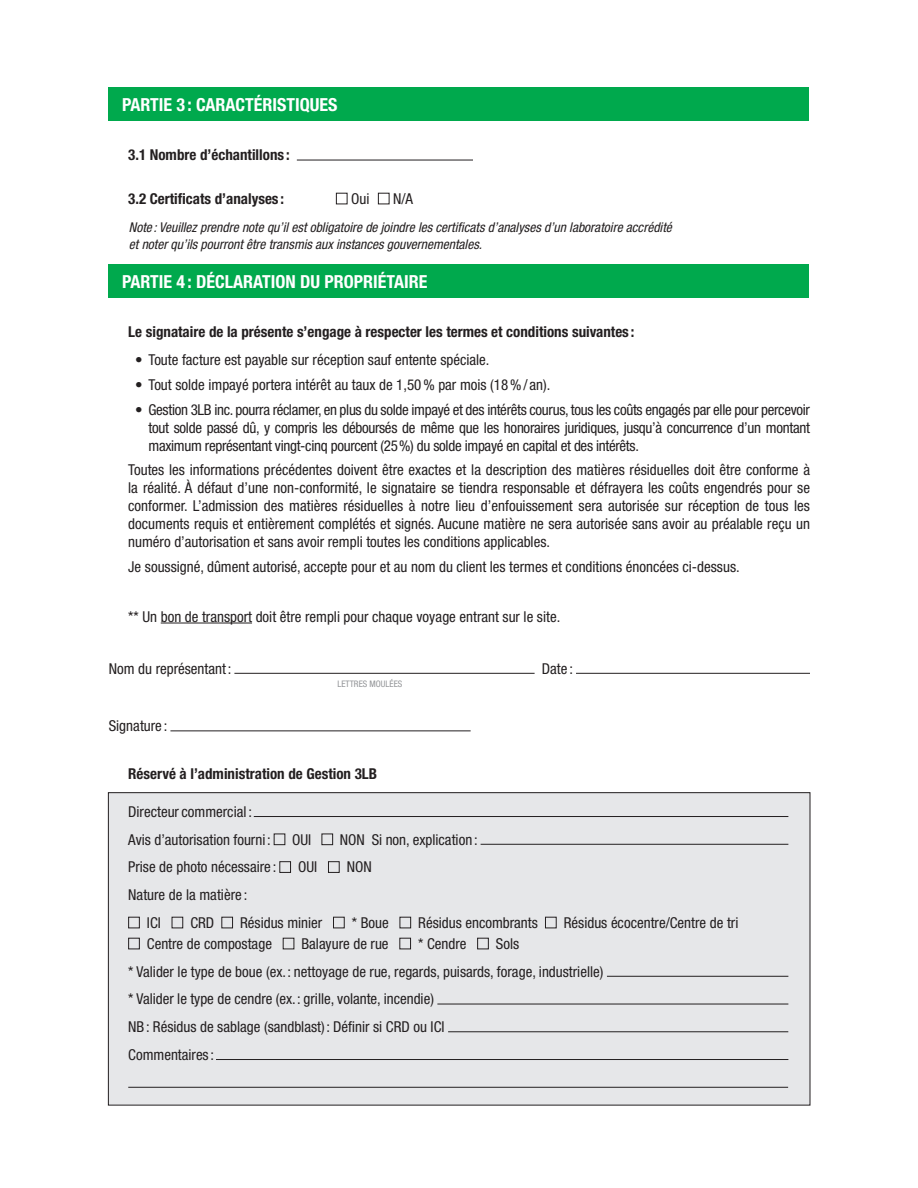
<style>
.page{position:relative;width:918px;height:1188px;background:#fff}
.page>*{position:absolute;margin:0;border:0;box-sizing:border-box;transform-origin:0 0}
.t1{font:700 condensed 18px "Helvetica Neue LT Std";color:#fff}
.t2{font:condensed 15px/18px "Helvetica Neue LT Std";color:#231f20}
.t3{font:700 condensed 15px "Helvetica Neue LT Std";color:#231f20}
.t4{font:italic condensed 13.5px/16.5px "Helvetica Neue LT Std";color:#231f20}
.t5{font:condensed 9px "Helvetica Neue LT Std";color:#939598}
</style>
<div class="page">
<div style="left:108px;top:793px;width:702px;height:312px;background:#e6e7e9"></div>
<div style="left:109px;top:88px;width:700px;height:33px;background:#00a94d"></div>
<div style="left:109px;top:265px;width:700px;height:33px;background:#00a94d"></div>
<hr style="left:297px;top:160px;width:176px;height:1px;background:#231f20">
<div style="left:336px;top:193px;width:11px;height:11px;border:1px solid #231f20"></div>
<div style="left:378px;top:193px;width:11px;height:11px;border:1px solid #231f20"></div>
<hr style="left:161px;top:623px;width:91px;height:1px;background:#231f20">
<hr style="left:254px;top:816px;width:534px;height:1px;background:#231f20">
<div style="left:274px;top:834px;width:11px;height:11px;border:1px solid #231f20"></div>
<div style="left:322px;top:834px;width:11px;height:11px;border:1px solid #231f20"></div>
<hr style="left:481px;top:844px;width:307px;height:1px;background:#231f20">
<div style="left:279px;top:861px;width:12px;height:12px;border:1px solid #231f20"></div>
<div style="left:328px;top:861px;width:12px;height:12px;border:1px solid #231f20"></div>
<div style="left:128px;top:917px;width:12px;height:11px;border:1px solid #231f20"></div>
<div style="left:172px;top:917px;width:11px;height:11px;border:1px solid #231f20"></div>
<div style="left:221px;top:917px;width:12px;height:11px;border:1px solid #231f20"></div>
<div style="left:333px;top:917px;width:12px;height:11px;border:1px solid #231f20"></div>
<div style="left:400px;top:917px;width:11px;height:11px;border:1px solid #231f20"></div>
<div style="left:545px;top:917px;width:12px;height:11px;border:1px solid #231f20"></div>
<div style="left:128px;top:938px;width:12px;height:11px;border:1px solid #231f20"></div>
<div style="left:399px;top:938px;width:12px;height:11px;border:1px solid #231f20"></div>
<div style="left:477px;top:938px;width:12px;height:11px;border:1px solid #231f20"></div>
<hr style="left:607px;top:976px;width:181px;height:1px;background:#231f20">
<hr style="left:437px;top:1004px;width:351px;height:1px;background:#231f20">
<hr style="left:448px;top:1031px;width:340px;height:1px;background:#231f20">
<hr style="left:216px;top:1059px;width:572px;height:1px;background:#231f20">
<hr style="left:128px;top:1087px;width:660px;height:1px;background:#231f20">
<hr style="left:234px;top:673px;width:301px;height:1px;background:#231f20">
<hr style="left:576px;top:673px;width:234px;height:1px;background:#231f20">
<hr style="left:170px;top:730px;width:301px;height:1px;background:#231f20">
<p class="t1" style="left:122px;top:93px;width:84px">PARTIE 3 : caractéristiq</p>
<p class="t1" style="left:310px;top:93px;width:20px">ues</p>
<p class="t3" style="left:128px;top:146px;width:163px">3.1 Nombre d’échantillons :</p>
<p class="t3" style="left:128px;top:189px;width:157px">3.2 Certificats d’analyses :</p>
<p class="t2" style="left:351px;top:190px;width:20px">Oui</p>
<p class="t2" style="left:393px;top:190px;width:22px">N/A</p>
<p class="t4" style="left:129px;top:220px;width:544px">Note : Veuillez prendre note qu’il est obligatoire de joindre les certificats d’analyses d’un laboratoire accrédité et noter qu’ils pourront être transmis aux instances gouvernementales.</p>
<p class="t1" style="left:122px;top:270px;width:307px">PARTIE 4 : DÉCLARATION DU PROPRIÉTAIRE</p>
<p class="t3" style="left:128px;top:323px;width:508px">Le signataire de la présente s’engage à respecter les termes et conditions suivantes :</p>
<p class="t2" style="left:135px;top:351px;width:356px">• Toute facture est payable sur réception sauf entente spéciale.</p>
<p class="t2" style="left:135px;top:375px;width:417px">• Tout solde impayé portera intérêt au taux de 1,50% par mois (18%/ an).</p>
<p class="t2" style="left:149px;top:400px;width:663px;text-align:justify;text-indent:-14px">• Gestion 3LB inc. pourra réclamer, en plus du solde impayé et des intérêts courus, tous les coûts engagés par elle pour percevoir tout solde passé dû, y compris les déboursés de même que les honoraires juridiques, jusqu’à concurrence d’un montant maximum représentant vingt-cinq pourcent (25%) du solde impayé en capital et des intérêts.</p>
<p class="t2" style="left:128px;top:461px;width:683px;text-align:justify">Toutes les informations précédentes doivent être exactes et la description des matières résiduelles doit être conforme à la réalité. À défaut d’une non-conformité, le signataire se tiendra responsable et défrayera les coûts engendrés pour se conformer. L’admission des matières résiduelles à notre lieu d’enfouissement sera autorisée sur réception de tous les documents requis et entièrement complétés et signés. Aucune matière ne sera autorisée sans avoir au préalable reçu un numéro d’autorisation et sans avoir rempli toutes les conditions applicables.</p>
<p class="t2" style="left:128px;top:558px;width:613px">Je soussigné, dûment autorisé, accepte pour et au nom du client les termes et conditions énoncées ci-dessus.</p>
<p class="t2" style="left:128px;top:607px;width:434px">** Un bon de transport doit être rempli pour chaque voyage entrant sur le site.</p>
<p class="t2" style="left:109px;top:659px;width:124px">Nom du représentant:</p>
<p class="t2" style="left:542px;top:659px;width:33px">Date :</p>
<p class="t2" style="left:109px;top:717px;width:60px">Signature :</p>
<p class="t5" style="left:338px;top:678px;width:10px">Lettres</p>
<p class="t5" style="left:369px;top:678px;width:30px">moulées</p>
<p class="t3" style="left:128px;top:764px;width:250px">Réservé à l’administration de Gestion 3LB</p>
<p class="t2" style="left:128px;top:798px;width:144px;line-height:27.8px">Directeur commercial :<br>Avis d’autorisation fourni :</p>
<p class="t2" style="left:292px;top:830px;width:21px">OUI</p>
<p class="t2" style="left:340px;top:830px;width:139px">NON Si non, explication :</p>
<p class="t2" style="left:128px;top:858px;width:150px">Prise de photo nécessaire :</p>
<p class="t2" style="left:298px;top:858px;width:21px">OUI</p>
<p class="t2" style="left:347px;top:858px;width:27px">NON</p>
<p class="t2" style="left:147px;top:881px;width:102px;line-height:27.8px;text-indent:-19px">Nature de la matière :<br>ICI</p>
<p class="t2" style="left:190px;top:913px;width:25px">CRD</p>
<p class="t2" style="left:240px;top:913px;width:84px">Résidus minier</p>
<p class="t2" style="left:352px;top:913px;width:38px">* Boue</p>
<p class="t2" style="left:418px;top:913px;width:121px">Résidus encombrants</p>
<p class="t2" style="left:564px;top:913px;width:176px">Résidus écocentre/Centre de tri</p>
<p class="t2" style="left:147px;top:934px;width:127px">Centre de compostage</p>
<p class="t2" style="left:301px;top:934px;width:89px">Balayure de rue</p>
<p class="t2" style="left:418px;top:934px;width:50px">* Cendre</p>
<p class="t2" style="left:128px;top:930px;width:477px;line-height:27.8px;text-indent:368px">Sols<br>* Valider le type de boue (ex.: nettoyage de rue, regards, puisards, forage, industrielle) * Valider le type de cendre (ex.: grille, volante, incendie)<br>NB: Résidus de sablage (sandblast) : Définir si CRD ou ICI<br>Commentaires :</p>
</div>
